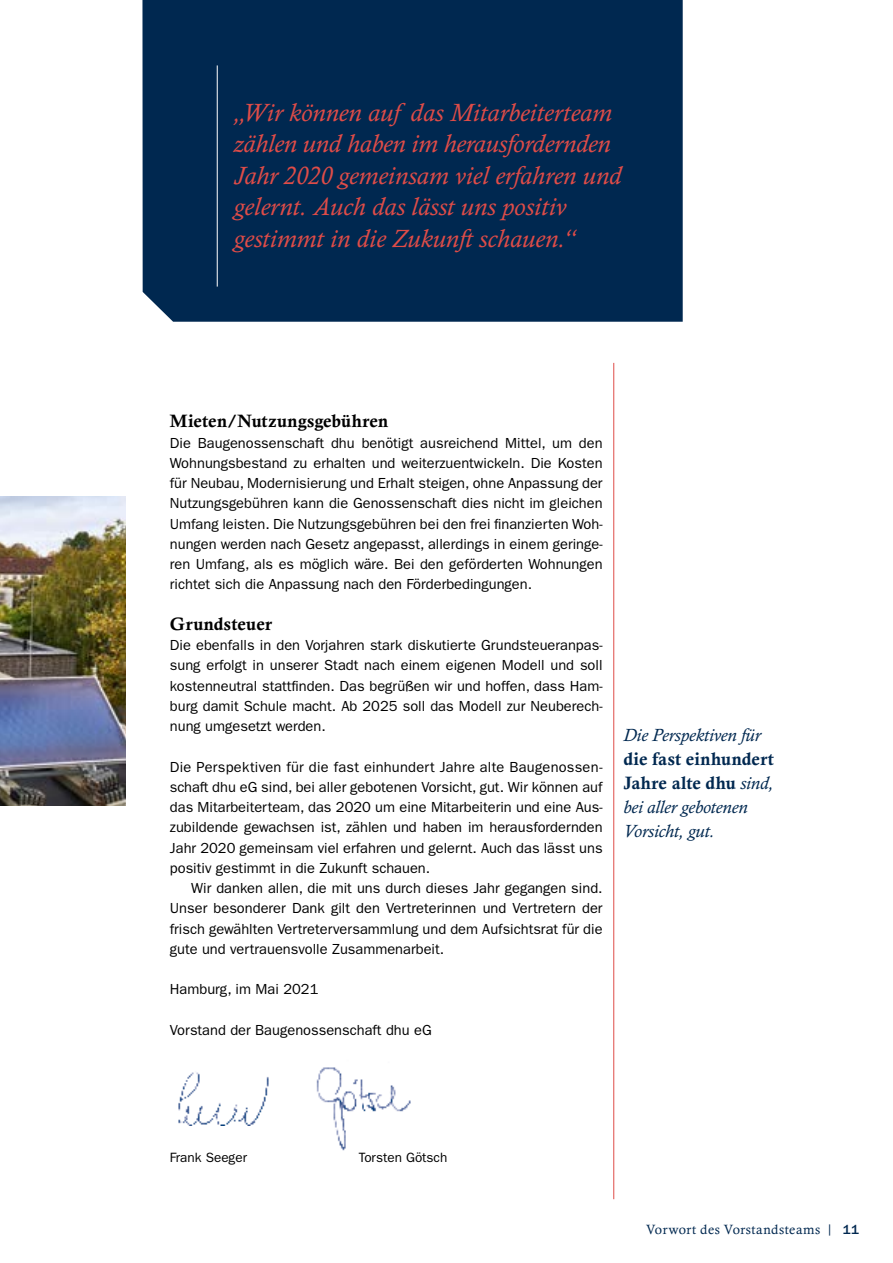
<style>
.page{position:relative;width:893px;height:1263px;background:#fff}
.page>*{position:absolute;margin:0;border:0;box-sizing:border-box;transform-origin:0 0}
.t1{font:italic 25.5px/31.5px "Calisto MT Std";letter-spacing:.01em;color:#df4c48}
.t2{font:italic 18px/24px "Calisto MT Std";color:#002850}
.t3{font:700 18px "Calisto MT Std";letter-spacing:.01em;color:#000}
.t4{font:14.7px/20.2px "Franklin Gothic LT Pro";color:#000;text-align:justify}
.t5{font:13.5px "Calisto MT Std";letter-spacing:.04em;color:#002850}
.t6{font:13.5px "Franklin Gothic LT Pro";color:#000}
.s1{font-weight:700;font-style:normal}
.s2{font-family:"Franklin Gothic LT Pro";font-weight:500}
</style>
<div class="page">
<img style="left:0;top:496px;width:126px;height:309px">
<div style="left:142px;top:0;width:541px;height:322px;background:#002850"></div>
<hr style="left:613px;top:363px;width:1px;height:836px;background:#df4c48">
<hr style="left:217px;top:65px;width:1px;height:222px;background:#fff">
<img style="left:178px;top:1072px;width:91px;height:53px">
<img style="left:316px;top:1067px;width:95px;height:83px">
<h1 class="t1" style="left:234px;top:97px;width:389px">„Wir können auf das Mitarbeiterteam zählen und haben im herausfordernden Jahr 2020 gemeinsam viel erfahren und gelernt. Auch das lässt uns positiv gestimmt in die Zukunft schauen.“</h1>
<p class="t3" style="left:170px;top:411px;width:220px">Mieten/Nutzungsgebühren</p>
<p class="t4" style="left:170px;top:433px;width:434px">Die Baugenossenschaft dhu benötigt ausreichend Mittel, um den Wohnungsbestand zu erhalten und weiterzuentwickeln. Die Kosten für Neubau, Modernisierung und Erhalt steigen, ohne Anpassung der Nutzungsgebühren kann die Genossenschaft dies nicht im gleichen Umfang leisten. Die Nutzungsgebühren bei den frei finanzierten Woh&shy;nungen werden nach Gesetz angepasst, allerdings in einem geringe&shy;ren Umfang, als es möglich wäre. Bei den geförderten Wohnungen richtet sich die Anpassung nach den Förderbedingungen.</p>
<p class="t3" style="left:170px;top:613px;width:104px">Grundsteuer</p>
<p class="t4" style="left:170px;top:635px;width:434px">Die ebenfalls in den Vorjahren stark diskutierte Grundsteueranpas&shy;sung erfolgt in unserer Stadt nach einem eigenen Modell und soll kostenneutral stattfinden. Das begrüßen wir und hoffen, dass Ham&shy;burg damit Schule macht. Ab 2025 soll das Modell zur Neuberech&shy;nung umgesetzt werden.</p>
<p class="t4" style="left:170px;top:757px;width:434px">Die Perspektiven für die fast einhundert Jahre alte Baugenossen&shy;schaft dhu eG sind, bei aller gebotenen Vorsicht, gut. Wir können auf das Mitarbeiterteam, das 2020 um eine Mitarbeiterin und eine Aus&shy;zubildende gewachsen ist, zählen und haben im herausfordernden Jahr 2020 gemeinsam viel erfahren und gelernt. Auch das lässt uns positiv gestimmt in die Zukunft schauen.</p>
<p class="t4" style="left:170px;top:878px;width:434px;text-indent:21px">Wir danken allen, die mit uns durch dieses Jahr gegangen sind.<br>Unser besonderer Dank gilt den Vertreterinnen und Vertretern der frisch gewählten Vertreterversammlung und dem Aufsichtsrat für die gute und vertrauensvolle Zusammenarbeit.</p>
<p class="t4" style="left:170px;top:979px;width:150px">Hamburg, im Mai 2021</p>
<p class="t4" style="left:170px;top:1020px;width:263px">Vorstand der Baugenossenschaft dhu eG</p>
<p class="t2" style="left:623px;top:723px;width:139px">Die Perspektiven für</p>
<p class="t2" style="left:623px;top:747px;width:152px"><span class="s1">die fast einhundert<br>Jahre alte dhu</span> sind, bei aller gebotenen<br>Vorsicht, gut.</p>
<p class="t6" style="left:170px;top:1149px;width:79px">Frank Seeger</p>
<p class="t6" style="left:359px;top:1149px;width:90px">Torsten Götsch</p>
<p class="t5" style="left:646px;top:1222px;width:214px">Vorwort des Vorstandsteams | <span class="s2">11</span></p>
</div>
